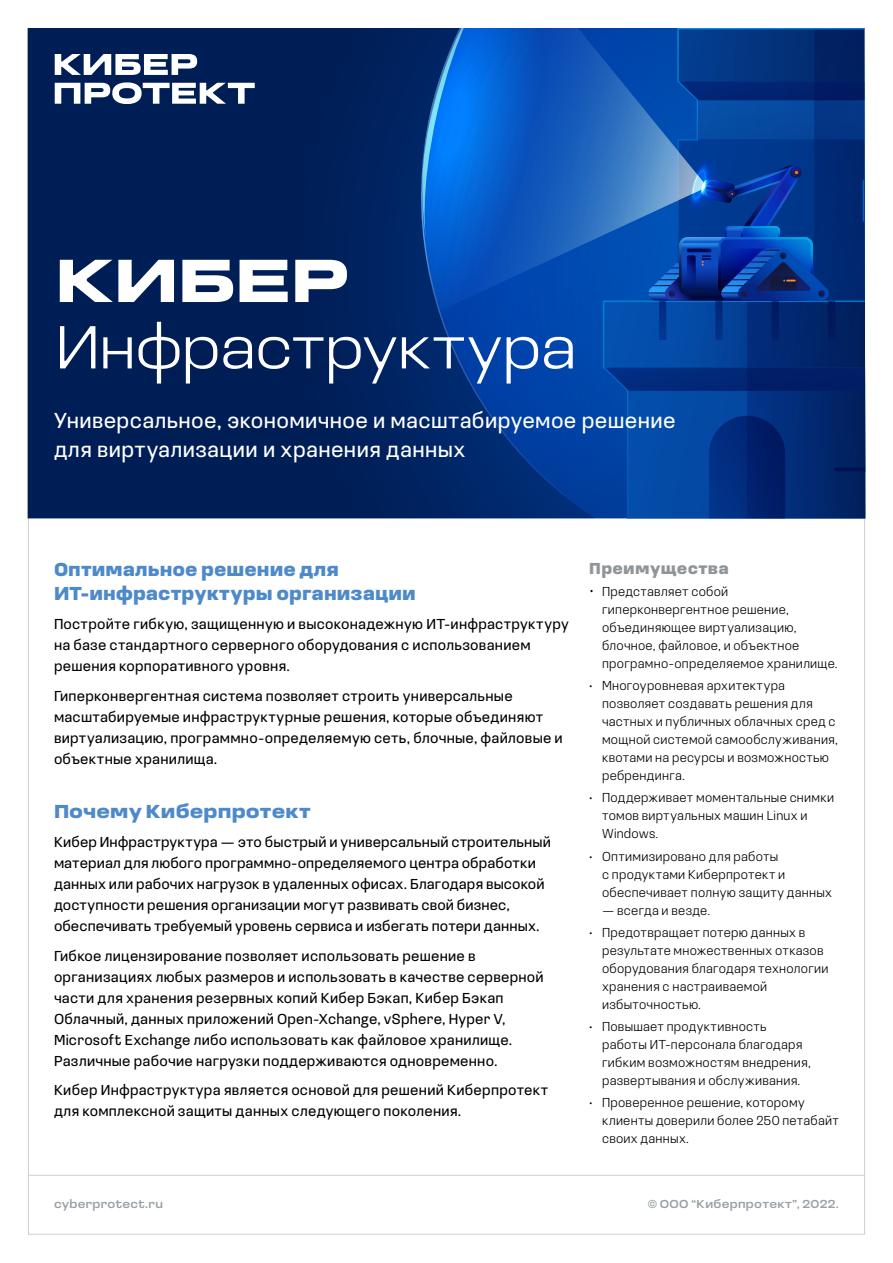
<style>
.page{position:relative;width:893px;height:1263px;background:#fff}
.page>*{position:absolute;margin:0;border:0;box-sizing:border-box;transform-origin:0 0}
.t1{font:22.5px/28.5px "Loos Normal";letter-spacing:.015em;color:#fff}
.t2{font:900 19.5px/24px "Loos Normal";letter-spacing:.005em;color:#4e8ac9}
.t3{font:900 19.5px "Loos Wide";letter-spacing:.005em;color:#4e8ac9}
.t4{font:900 16.5px "Loos Normal";letter-spacing:.02em;color:#8f9599}
.t5{font:15px/21px "Loos Normal";letter-spacing:.015em;color:#000}
.t6{font:300 13.5px/18px "Loos Normal";letter-spacing:.02em;color:#000}
.t7{font:500 12px "Loos Wide";letter-spacing:.025em;color:#97a0a4}
.s1{font-family:"Open Sans"}
</style>
<div class="page">
<svg style="left:28px;top:28px;width:393px;height:490px;background:#001f58"></svg>
<svg style="left:421px;top:28px;width:444px;height:490px;background:#063c8f"></svg>
<svg style="left:421px;top:28px;width:183px;height:321px;background:#0a58be"></svg>
<svg style="left:55px;top:54px;width:142px;height:21px"></svg>
<svg style="left:55px;top:82px;width:200px;height:22px"></svg>
<hr style="left:28px;top:1175px;width:837px;height:1px;background:#cfcfcf">
<svg style="left:60px;top:260px;width:114px;height:42px"></svg>
<svg style="left:182px;top:260px;width:51px;height:42px"></svg>
<svg style="left:240px;top:260px;width:48px;height:42px"></svg>
<svg style="left:295px;top:260px;width:52px;height:42px"></svg>
<svg style="left:60px;top:326px;width:35px;height:42px"></svg>
<svg style="left:103px;top:337px;width:29px;height:31px"></svg>
<svg style="left:139px;top:322px;width:40px;height:62px"></svg>
<svg style="left:186px;top:337px;width:31px;height:47px"></svg>
<svg style="left:223px;top:337px;width:29px;height:32px"></svg>
<svg style="left:259px;top:337px;width:64px;height:32px"></svg>
<svg style="left:329px;top:337px;width:172px;height:47px;background:#335690"></svg>
<svg style="left:507px;top:337px;width:31px;height:47px"></svg>
<svg style="left:544px;top:337px;width:29px;height:32px"></svg>
<h1 class="t1" style="left:54px;top:407px;width:623px">Универсальное, экономичное и масштабируемое решение для виртуализации и хранения данных</h1>
<h2 class="t2" style="left:54px;top:558px;width:363px">Оптимальное решение для<br>ИТ-инфраструктуры организации</h2>
<p class="t5" style="left:54px;top:614px;width:516px">Постройте гибкую, защищенную и высоконадежную ИТ-инфраструктуру на базе стандартного серверного оборудования с использованием решения корпоративного уровня.</p>
<p class="t5" style="left:54px;top:686px;width:510px">Гиперконвергентная система позволяет строить универсальные масштабируемые инфраструктурные решения, которые объединяют виртуализацию, программно-определяемую сеть, блочные, файловые и объектные хранилища.</p>
<h2 class="t3" style="left:54px;top:800px;width:258px">Почему Киберпротект</h2>
<p class="t5" style="left:54px;top:832px;width:499px">Кибер Инфраструктура — это быстрый и универсальный строительный материал для любого программно-определяемого центра обработки данных или рабочих нагрузок в удаленных офисах. Благодаря высокой доступности решения организации могут развивать свой бизнес, обеспечивать требуемый уровень сервиса и избегать потери данных.</p>
<p class="t5" style="left:54px;top:946px;width:491px">Гибкое лицензирование позволяет использовать решение в организациях любых размеров и использовать в качестве серверной части для хранения резервных копий Кибер Бэкап, Кибер Бэкап Облачный, данных приложений Open-Xchange, vSphere, Hyper V, Microsoft Exchange либо использовать как файловое хранилище.<br>Различные рабочие нагрузки поддерживаются одновременно.</p>
<p class="t5" style="left:54px;top:1080px;width:496px">Кибер Инфраструктура является основой для решений Киберпротект для комплексной защиты данных следующего поколения.</p>
<p class="t4" style="left:589px;top:559px;width:141px">Преимущества</p>
<p class="t6" style="left:602px;top:583px;width:237px;text-indent:-13px"><span class="s1">•</span> Представляет собой гиперконвергентное решение, объединяющее виртуализацию, блочное, файловое, и объектное програмно-определяемое хранилище.</p>
<p class="t6" style="left:602px;top:677px;width:237px;text-indent:-13px">• Многоуровневая архитектура позволяет создавать решения для частных и публичных облачных сред с мощной системой самообслуживания, квотами на ресурсы и возможностью ребрендинга.</p>
<p class="t6" style="left:602px;top:789px;width:234px;text-indent:-13px">• Поддерживает моментальные снимки томов виртуальных машин Linux и<br>Windows.</p>
<p class="t6" style="left:602px;top:848px;width:232px;text-indent:-13px">• Оптимизировано для работы<br>с продуктами Киберпротект и обеспечивает полную защиту данных</p>
<p class="t6" style="left:602px;top:902px;width:110px">— всегда и везде.</p>
<p class="t6" style="left:602px;top:924px;width:228px;text-indent:-13px">• Предотвращает потерю данных в результате множественных отказов оборудования благодаря технологии хранения с настраиваемой избыточностью.</p>
<p class="t6" style="left:602px;top:1018px;width:210px;text-indent:-13px">• Повышает продуктивность работы ИТ-персонала благодаря гибким возможностям внедрения, развертывания и обслуживания.</p>
<p class="t6" style="left:602px;top:1094px;width:238px;text-indent:-13px">• Проверенное решение, которому клиенты доверили более 250 петабайт своих данных.</p>
<p class="t7" style="left:54px;top:1197px;width:111px">cyberprotect.ru</p>
<p class="t7" style="left:648px;top:1197px;width:193px">© ООО “Киберпротект”, 2022.</p>
</div>
